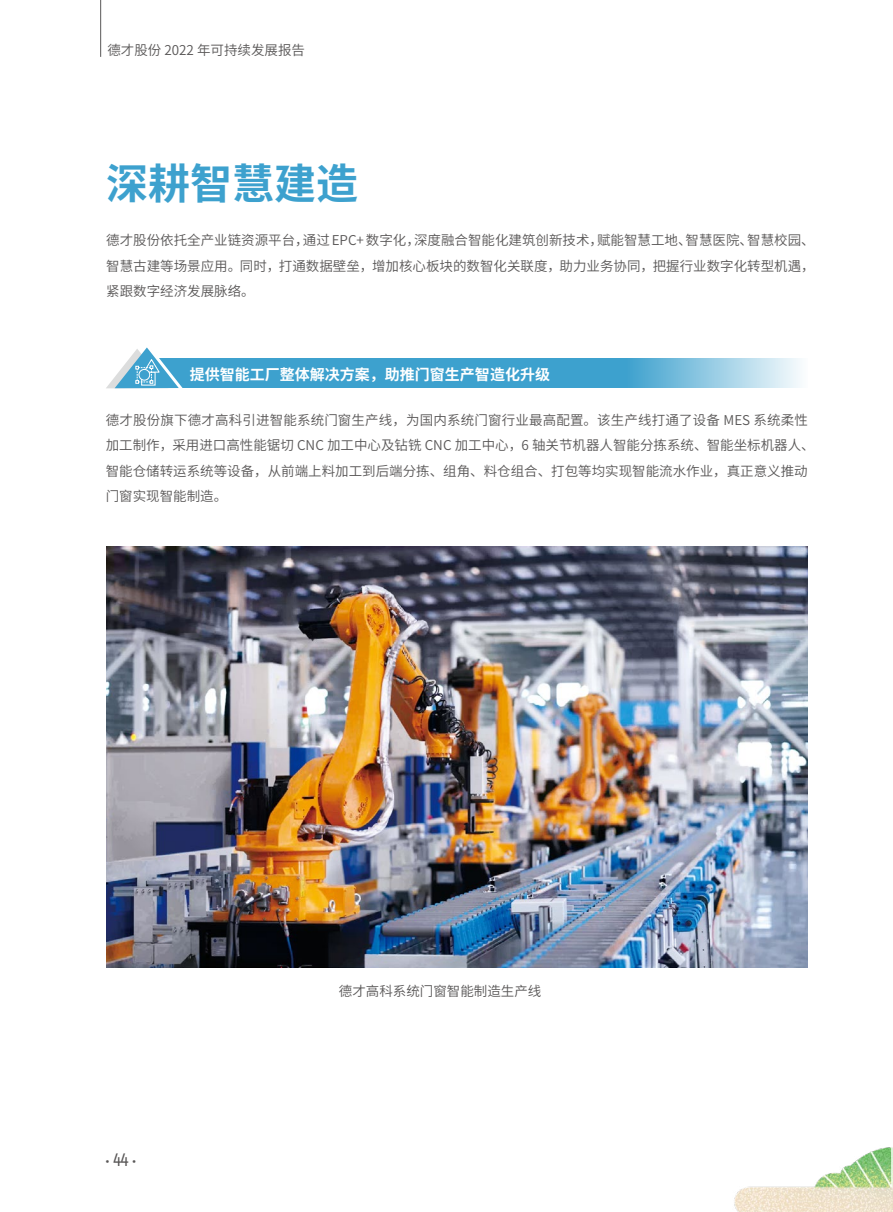
<style>
.page{position:relative;width:893px;height:1212px;background:#fff}
.page>*{position:absolute;margin:0;border:0;box-sizing:border-box;transform-origin:0 0}
.t1{font:700 42px "Source Han Sans CN";color:#3da1ce}
.t2{font:600 18px "Akrobat";color:#595757}
.t3{font:700 15px "Source Han Sans CN";color:#fff}
.t4{font:13.5px/25.5px "Source Han Sans CN";color:#595757;text-align:justify}
</style>
<div class="page">
<hr style="left:100px;top:0;width:1px;height:57px;background:#595757">
<img style="left:106px;top:546px;width:702px;height:422px">
<svg style="left:186px;top:358px;width:614px;height:30px;background:#56add4"></svg>
<svg style="left:106px;top:347px;width:80px;height:42px"></svg>
<img style="left:676px;top:825px;width:217px;height:387px">
<p class="t4" style="left:107px;top:38px;width:199px">德才股份 2022 年可持续发展报告</p>
<h1 class="t1" style="left:106px;top:159px;width:253px">深耕智慧建造</h1>
<p class="t4" style="left:106px;top:228px;width:710px">德才股份依托全产业链资源平台，通过 EPC+ 数字化，深度融合智能化建筑创新技术，赋能智慧工地、智慧医院、智慧校园、智慧古建等场景应用。同时，打通数据壁垒，增加核心板块的数智化关联度，助力业务协同，把握行业数字化转型机遇，紧跟数字经济发展脉络。</p>
<p class="t3" style="left:190px;top:366px;width:361px">提供智能工厂整体解决方案，助推门窗生产智造化升级</p>
<p class="t4" style="left:106px;top:407px;width:710px;text-align:left">德才股份旗下德才高科引进智能系统门窗生产线，为国内系统门窗行业最高配置。该生产线打通了设备 MES 系统柔性加工制作，采用进口高性能锯切 CNC 加工中心及钻铣 CNC 加工中心，6 轴关节机器人智能分拣系统、智能坐标机器人、智能仓储转运系统等设备，从前端上料加工到后端分拣、组角、料仓组合、打包等均实现智能流水作业，真正意义推动门窗实现智能制造。</p>
<h2 class="t2" style="left:106px;top:1149px;width:32px">• 44 •</h2>
<p class="t4" style="left:339px;top:979px;width:204px">德才高科系统门窗智能制造生产线</p>
</div>
